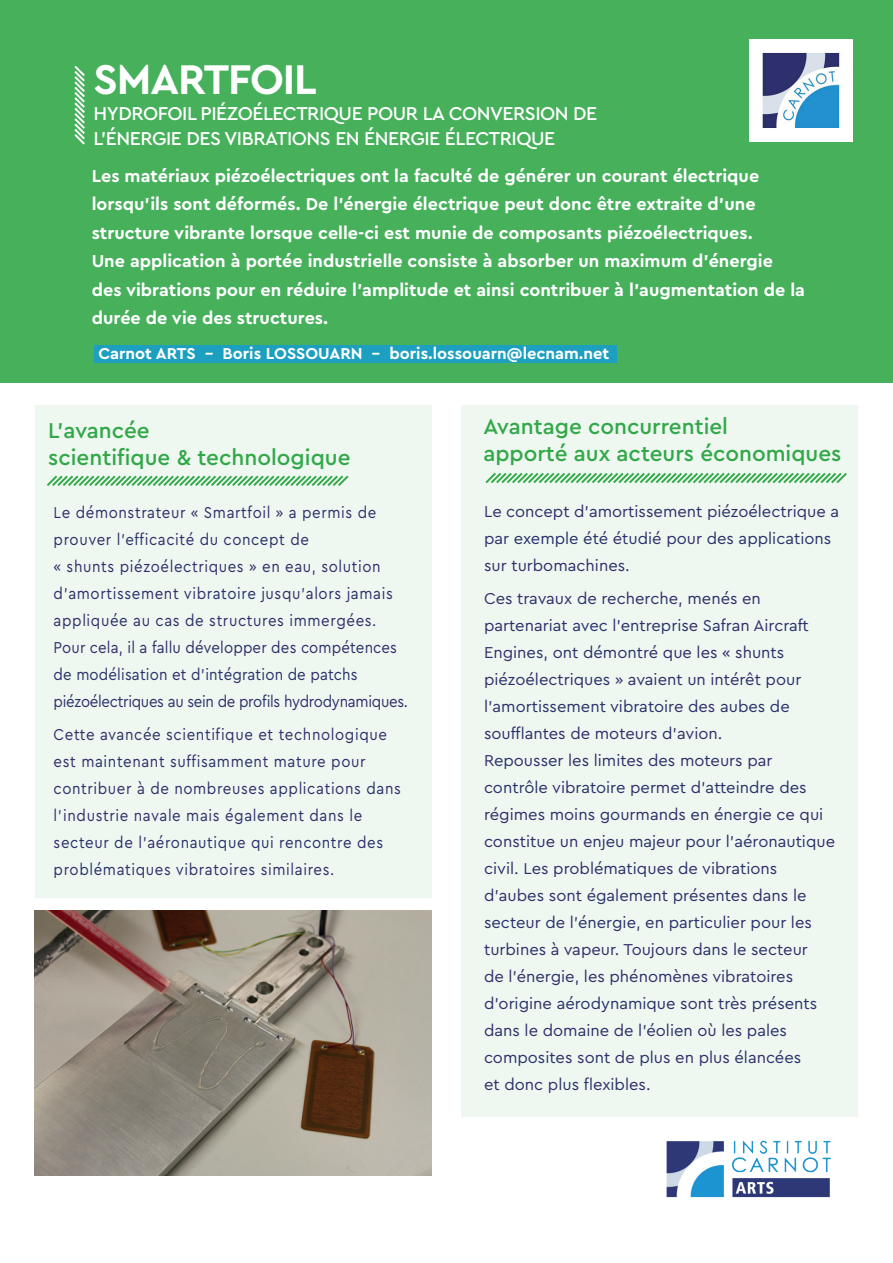
<style>
.page{position:relative;width:893px;height:1263px;background:#fff}
.page>*{position:absolute;margin:0;border:0;box-sizing:border-box;transform-origin:0 0}
.t1{font:700 43.5px "Cera Pro";letter-spacing:-.025em;color:#fff}
.t2{font:500 22.5px/27px "Cera Pro";color:#32a849}
.t3{font:500 19.5px/25.5px "Cera Pro";letter-spacing:-.025em;color:#fff}
.t4{font:700 18px/28.5px "Cera Pro";color:#fff}
.t5{font:16.5px/27px "Cera Pro";color:#2b306a}
.t6{font:16.5px/27px "Cera Pro";letter-spacing:.04em;color:#2b306a;scale:.91 1}
.t7{font:700 16.5px "Cera Pro";color:#fff}
</style>
<div class="page">
<div style="left:0;top:0;width:893px;height:383px;background:#46b05b"></div>
<img style="left:749px;top:40px;width:103px;height:101px">
<div style="left:35px;top:405px;width:397px;height:492px;background:#eef8f0"></div>
<div style="left:461px;top:405px;width:396px;height:711px;background:#eef8f0"></div>
<svg style="left:47px;top:475px;width:302px;height:11px"></svg>
<svg style="left:485px;top:472px;width:362px;height:12px"></svg>
<img style="left:666px;top:1140px;width:165px;height:58px">
<img style="left:34px;top:910px;width:398px;height:265px">
<div style="left:94px;top:345px;width:523px;height:17px;background:#1da0bf"></div>
<svg style="left:74px;top:65px;width:11px;height:80px"></svg>
<h1 class="t1" style="left:94px;top:51px;width:225px">SMARTFOIL</h1>
<p class="t3" style="left:94px;top:100px;width:505px">HYDROFOIL PIÉZOÉLECTRIQUE POUR LA CONVERSION DE<br>L’ÉNERGIE DES VIBRATIONS EN ÉNERGIE ÉLECTRIQUE</p>
<p class="t4" style="left:92px;top:161px;width:715px">Les matériaux piézoélectriques ont la faculté de générer un courant électrique lorsqu’ils sont déformés. De l’énergie électrique peut donc être extraite d’une structure vibrante lorsque celle-ci est munie de composants piézoélectriques.<br>Une application à portée industrielle consiste à absorber un maximum d’énergie des vibrations pour en réduire l’amplitude et ainsi contribuer à l’augmentation de la durée de vie des structures.</p>
<p class="t7" style="left:98px;top:342px;width:513px">Carnot ARTS - Boris LOSSOUARN - boris.lossouarn@lecnam.net</p>
<h2 class="t2" style="left:48px;top:416px;width:304px">L’avancée<br>scientifique &amp; technologique</h2>
<p class="t6" style="left:54px;top:499px;width:391px">Le démonstrateur « Smartfoil » a permis de prouver l’efficacité du concept de<br>« shunts piézoélectriques » en eau, solution d’amortissement vibratoire jusqu’alors jamais appliquée au cas de structures immergées.<br>Pour cela, il a fallu développer des compétences de modélisation et d’intégration de patchs piézoélectriques au sein de profils hydrodynamiques.</p>
<p class="t6" style="left:54px;top:721px;width:383px">Cette avancée scientifique et technologique est maintenant suffisamment mature pour contribuer à de nombreuses applications dans l’industrie navale mais également dans le secteur de l’aéronautique qui rencontre des problématiques vibratoires similaires.</p>
<h2 class="t2" style="left:483px;top:412px;width:360px">Avantage concurrentiel<br>apporté aux acteurs économiques</h2>
<p class="t5" style="left:484px;top:498px;width:357px">Le concept d’amortissement piézoélectrique a par exemple été étudié pour des applications sur turbomachines.</p>
<p class="t5" style="left:484px;top:585px;width:353px">Ces travaux de recherche, menés en partenariat avec l’entreprise Safran Aircraft Engines, ont démontré que les « shunts piézoélectriques » avaient un intérêt pour l’amortissement vibratoire des aubes de soufflantes de moteurs d’avion.<br>Repousser les limites des moteurs par contrôle vibratoire permet d’atteindre des régimes moins gourmands en énergie ce qui constitue un enjeu majeur pour l’aéronautique civil. Les problématiques de vibrations d’aubes sont également présentes dans le secteur de l’énergie, en particulier pour les turbines à vapeur. Toujours dans le secteur<br>de l’énergie, les phénomènes vibratoires d’origine aérodynamique sont très présents dans le domaine de l’éolien où les pales composites sont de plus en plus élancées<br>et donc plus flexibles.</p>
</div>
